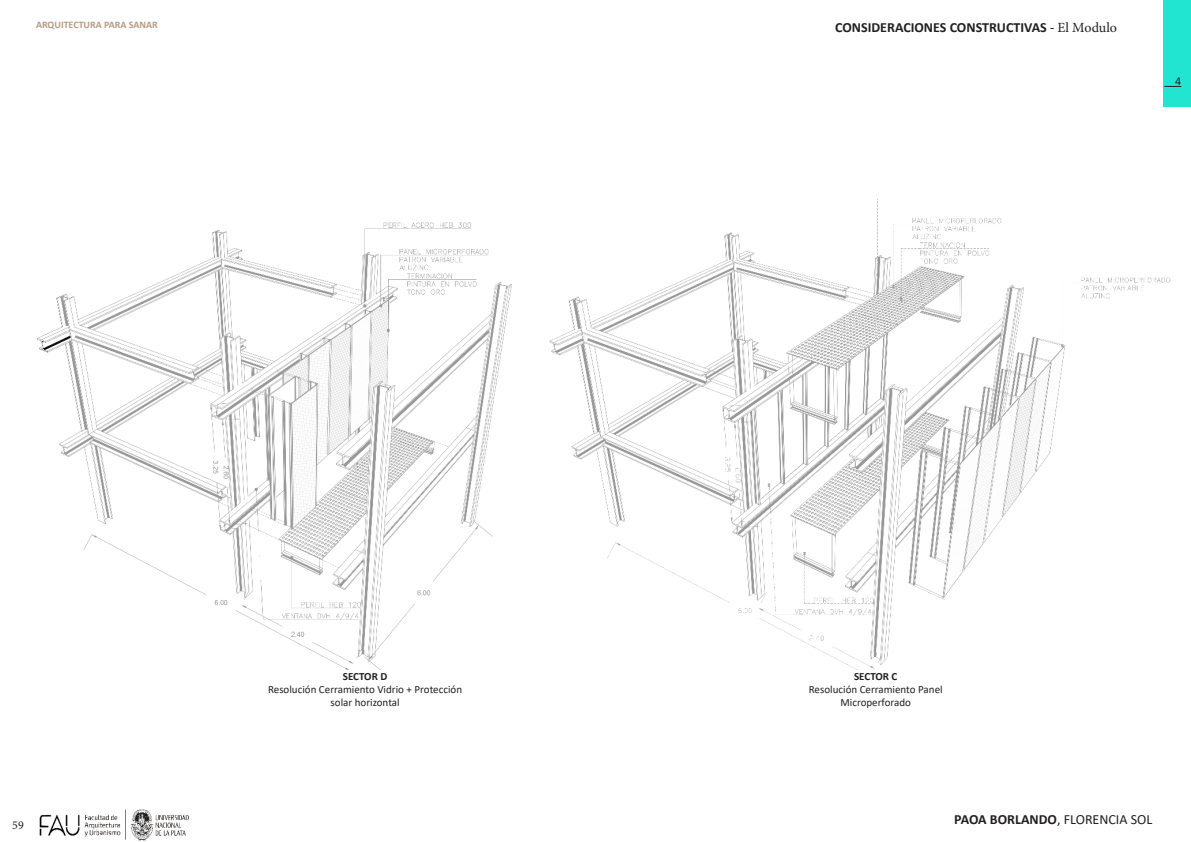
<style>
.page{position:relative;width:1191px;height:842px;background:#fff}
.page>*{position:absolute;margin:0;border:0;box-sizing:border-box;transform-origin:0 0}
.t1{font:700 14px "Calibri";color:#231f20}
.t2{font:14px "Calibri";color:#231f20}
.t3{font:12px "Minion Pro";color:#231f20}
.t4{font:12px "Calibri";color:#231f20}
.t5{font:11px/13.2px "Calibri";color:#231f20;text-align:center}
.t6{font:700 11px "Calibri";color:#231f20}
.t7{font:700 10px "Calibri";color:#b49b81}
.s1{font-weight:400}
.s2{font-family:"Minion Pro";font-weight:400}
.s3{font-weight:700}
</style>
<div class="page">
<hr style="left:0;top:0;width:1px;height:107px;background:#22e5d1">
<div style="left:1163px;top:0;width:28px;height:106px;background:#22e5d1"></div>
<svg style="left:1164px;top:86px;width:17px;height:1px"></svg>
<img style="left:39px;top:809px;width:150px;height:32px">
<img style="left:37px;top:222px;width:475px;height:447px">
<img style="left:549px;top:200px;width:622px;height:469px">
<p class="t7" style="left:36px;top:22px;width:123px">ARQUITECTURA PARA SANAR</p>
<p class="t3" style="left:12px;top:820px;width:13px">59</p>
<p class="t6" style="left:343px;top:670px;width:46px">SECTOR D</p>
<p class="t5" style="left:268px;top:682px;width:196px">Resolución Cerramiento Vidrio + Protección solar horizontal</p>
<p class="t1" style="left:835px;top:21px;width:283px">CONSIDERACIONES CONSTRUCTIVAS <span class="s1">-</span> <span class="s2">El Modulo</span></p>
<p class="t4" style="left:1175px;top:77px;width:8px">4</p>
<p class="t6" style="left:854px;top:670px;width:45px">SECTOR C</p>
<p class="t5" style="left:809px;top:682px;width:135px">Resolución Cerramiento Panel<br>Microperforado</p>
<p class="t2" style="left:954px;top:815px;width:200px"><span class="s3">PAOA BORLANDO</span>, FLORENCIA SOL</p>
</div>
